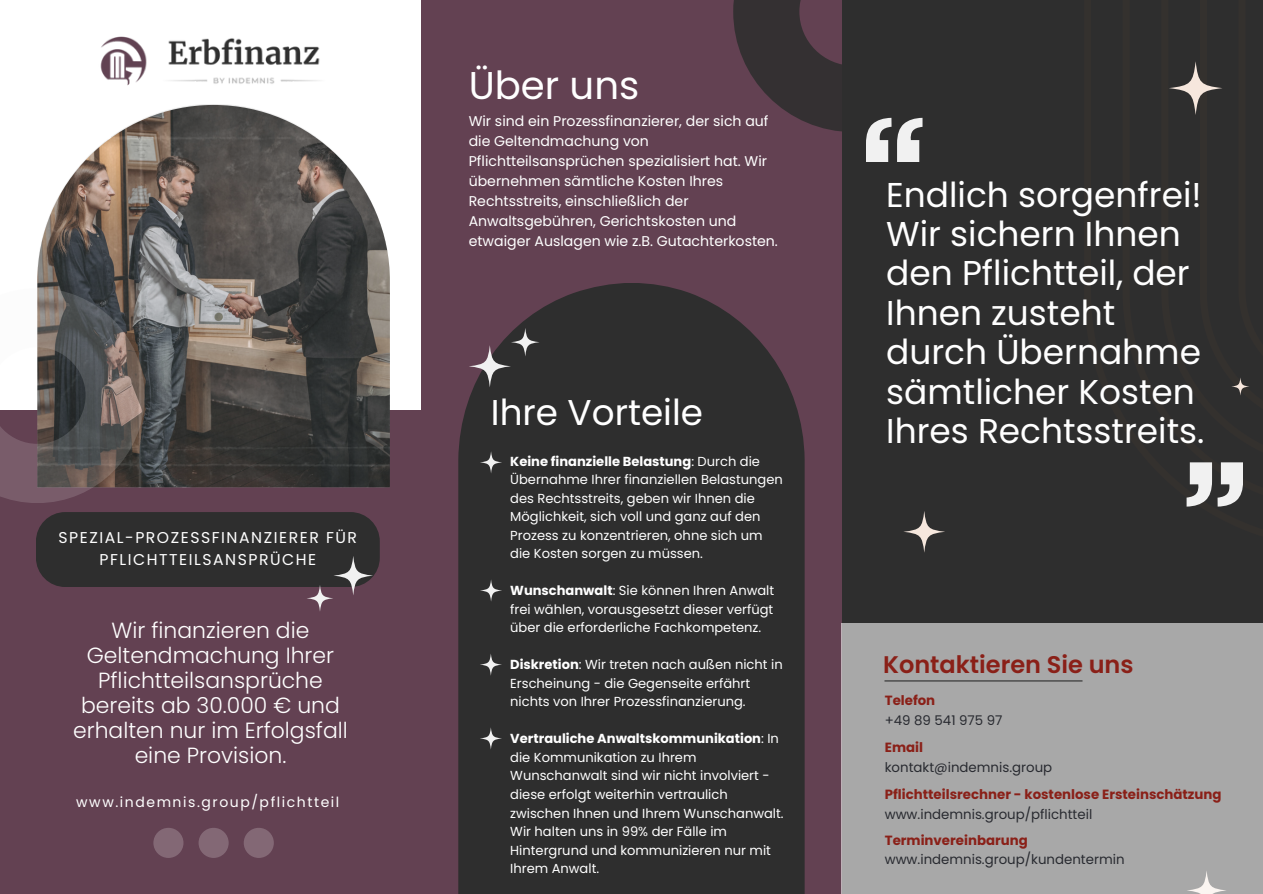
<style>
.page{position:relative;width:1263px;height:894px;background:#fff}
.page>*{position:absolute;margin:0;border:0;box-sizing:border-box;transform-origin:0 0}
.t1{font:38.7px "Poppins";color:#fff}
.t2{font:35.85px "Poppins";color:#fff}
.t3{font:34.35px/39.3px "Poppins";color:#fff}
.t4{font:600 24px "Poppins";color:#8a2018}
.t5{font:300 21.9px/25px "Poppins";color:#fff;text-align:center}
.t6{font:15.6px/22.2px "Poppins";letter-spacing:.1em;color:#fff;text-align:center}
.t7{font:14.1px/20px "Poppins";color:#fff}
.t8{font:13.95px "Poppins";letter-spacing:.11em;color:#fff}
.t9{font:13.35px "Poppins";color:#282a30}
.t10{font:700 13.35px "Poppins";color:#8a2018}
.t11{font:13.05px/18.5px "Poppins";color:#fff}
.s1{font-weight:700}
</style>
<div class="page">
<div style="left:0;top:0;width:1263px;height:893px;background:#2e2e2e"></div>
<div style="left:418px;top:0;width:424px;height:893px;background:#634152"></div>
<div style="left:0;top:0;width:421px;height:892px;background:#fff"></div>
<svg style="left:733px;top:0;width:190px;height:132px;fill:#343032"></svg>
<div style="left:458px;top:283px;width:347px;height:610px;background:#2e2e2e"></div>
<svg style="left:469px;top:328px;width:70px;height:59px"></svg>
<svg style="left:480px;top:451px;width:22px;height:22px"></svg>
<svg style="left:480px;top:579px;width:22px;height:22px"></svg>
<svg style="left:480px;top:653px;width:22px;height:22px"></svg>
<svg style="left:480px;top:727px;width:22px;height:22px"></svg>
<div style="left:0;top:409px;width:421px;height:484px;background:#634152"></div>
<img style="left:37px;top:105px;width:353px;height:382px">
<svg style="left:153px;top:828px;width:121px;height:29px"></svg>
<svg style="left:0;top:288px;width:145px;height:215px"></svg>
<div style="left:36px;top:512px;width:344px;height:75px;background:#2e2e2e;border-radius:29px"></div>
<svg style="left:307px;top:556px;width:66px;height:55px"></svg>
<img style="left:100px;top:36px;width:220px;height:50px">
<svg style="left:1231px;top:378px;width:18px;height:17px"></svg>
<svg style="left:904px;top:511px;width:41px;height:41px"></svg>
<svg style="left:1169px;top:61px;width:53px;height:54px"></svg>
<svg style="left:866px;top:118px;width:56px;height:44px"></svg>
<div style="left:842px;top:622px;width:421px;height:271px;background:#a8a8a8"></div>
<hr style="left:884px;top:680px;width:198px;height:1px;background:#2e2e2e">
<svg style="left:1187px;top:462px;width:56px;height:44px"></svg>
<p class="t6" style="left:59px;top:526px;width:300px">SPEZIAL-PROZESSFINANZIERER FÜR<br>PFLICHTTEILSANSPRÜCHE</p>
<p class="t5" style="left:73px;top:617px;width:276px">Wir finanzieren die<br>Geltendmachung Ihrer<br>Pflichtteilsansprüche bereits ab 30.000 € und erhalten nur im Erfolgsfall eine Provision.</p>
<p class="t8" style="left:76px;top:792px;width:265px">www.indemnis.group/pflichtteil</p>
<p class="t1" style="left:469px;top:58px;width:172px">Über uns</p>
<p class="t7" style="left:469px;top:111px;width:311px">Wir sind ein Prozessfinanzierer, der sich auf die Geltendmachung von Pflichtteilsansprüchen spezialisiert hat. Wir übernehmen sämtliche Kosten Ihres Rechtsstreits, einschließlich der Anwaltsgebühren, Gerichtskosten und etwaiger Auslagen wie z.B. Gutachterkosten.</p>
<p class="t2" style="left:491px;top:387px;width:214px">Ihre Vorteile</p>
<h1 class="t11" style="left:510px;top:451px;width:274px"><span class="s1">Keine finanzielle Belastung</span>: Durch die Übernahme Ihrer finanziellen Belastungen des Rechtsstreits, geben wir Ihnen die Möglichkeit, sich voll und ganz auf den Prozess zu konzentrieren, ohne sich um die Kosten sorgen zu müssen.</h1>
<h6 class="t11" style="left:510px;top:581px;width:265px;text-align:justify"><span class="s1">Wunschanwalt</span>: Sie können Ihren Anwalt frei wählen, vorausgesetzt dieser verfügt über die erforderliche Fachkompetenz.</h6>
<p class="t11" style="left:510px;top:655px;width:274px"><span class="s1">Diskretion</span>: Wir treten nach außen nicht in<br>Erscheinung - die Gegenseite erfährt nichts von Ihrer Prozessfinanzierung.</p>
<p class="t11" style="left:510px;top:729px;width:275px"><span class="s1">Vertrauliche Anwaltskommunikation</span>: In die Kommunikation zu Ihrem Wunschanwalt sind wir nicht involviert - diese erfolgt weiterhin vertraulich zwischen Ihnen und Ihrem Wunschanwalt.<br>Wir halten uns in 99% der Fälle im Hintergrund und kommunizieren nur mit Ihrem Anwalt.</p>
<p class="t3" style="left:886px;top:175px;width:320px">Endlich sorgenfrei!<br>Wir sichern Ihnen den Pflichtteil, der<br>Ihnen zusteht durch Übernahme sämtlicher Kosten<br>Ihres Rechtsstreits.</p>
<p class="t4" style="left:883px;top:647px;width:252px">Kontaktieren Sie uns</p>
<p class="t10" style="left:885px;top:691px;width:52px">Telefon</p>
<p class="t9" style="left:885px;top:710px;width:119px">+49 89 541 975 97</p>
<p class="t10" style="left:885px;top:738px;width:40px">Email</p>
<p class="t9" style="left:885px;top:757px;width:169px">kontakt@indemnis.group</p>
<p class="t10" style="left:885px;top:785px;width:338px">Pflichtteilsrechner - kostenlose Ersteinschätzung</p>
<p class="t9" style="left:885px;top:804px;width:209px">www.indemnis.group/pflichtteil</p>
<h5 class="t10" style="left:885px;top:830px;width:145px">Terminvereinbarung</h5>
<h2 class="t9" style="left:885px;top:849px;width:241px">www.indemnis.group/kundentermin</h2>
</div>
